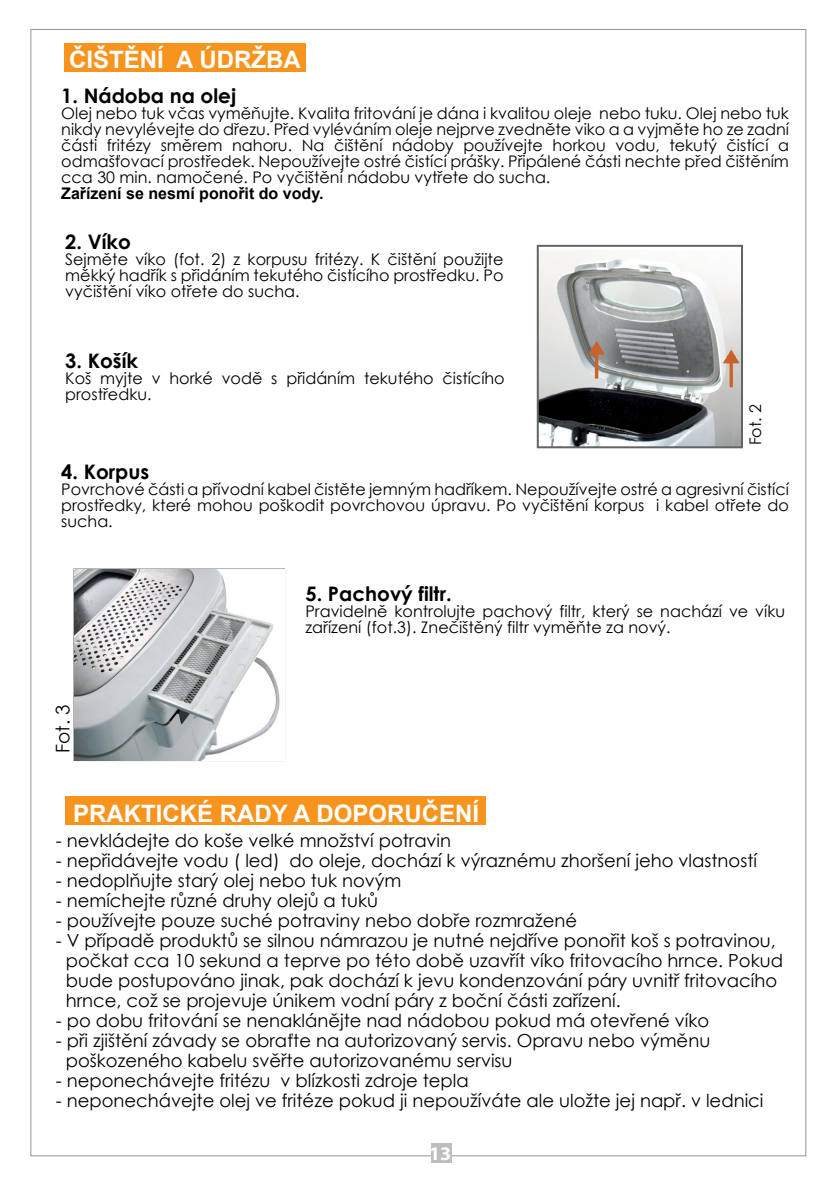
<style>
.page{position:relative;width:840px;height:1191px;background:#fff}
.page>*{position:absolute;margin:0;border:0;box-sizing:border-box;transform-origin:0 0}
.t1{font:700 24px "Arial";color:#fff}
.t2{font:700 20px "Century Gothic";color:#000}
.t3{font:700 19.2px "Myriad Pro";color:#fff;scale:1.04 1}
.t4{font:18.8px "Century Gothic";color:#000}
.t5{font:18px/20px "Century Gothic";color:#000}
.t6{font:16px/16px "Century Gothic";color:#000;text-align:justify}
.t7{font:700 16px "Arial";color:#000}
</style>
<div class="page">
<img style="left:539px;top:251px;width:200px;height:194px">
<div style="left:64px;top:43px;width:241px;height:28px;background:#f7941e"></div>
<div style="left:65px;top:796px;width:420px;height:29px;background:#f7941e"></div>
<div style="left:536px;top:245px;width:206px;height:203px;border:2px solid #636466"></div>
<img style="left:74px;top:569px;width:206px;height:191px">
<div style="left:430px;top:1143px;width:21px;height:19px;background:#bcbec0"></div>
<h1 class="t1" style="left:69px;top:44px;width:233px">ČIŠTĚNÍ A ÚDRŽBA</h1>
<p class="t2" style="left:61px;top:83px;width:176px">1. Nádoba na olej</p>
<p class="t6" style="left:61px;top:105px;width:728px">Olej nebo tuk včas vyměňujte. Kvalita fritování je dána i kvalitou oleje nebo tuku. Olej nebo tuk nikdy nevylévejte do dřezu. Před vyléváním oleje nejprve zvedněte viko a a vyjměte ho ze zadní části fritézy směrem nahoru. Na čištění nádoby používejte horkou vodu, tekutý čistící a odmašťovací prostředek. Nepoužívejte ostré čistící prášky. Připálené části nechte před čištěním cca 30 min. namočené. Po vyčištění nádobu vytřete do sucha.</p>
<p class="t7" style="left:61px;top:182px;width:263px">Zařízení se nesmí ponořit do vody.</p>
<p class="t2" style="left:65px;top:229px;width:67px">2. Víko</p>
<p class="t6" style="left:65px;top:251px;width:439px">Sejměte víko (fot. 2) z korpusu fritézy. K čištění použijte měkký hadřík s přidáním tekutého čistícího prostředku. Po vyčištění víko otřete do sucha.</p>
<p class="t2" style="left:65px;top:348px;width:74px">3. Košík</p>
<p class="t6" style="left:65px;top:370px;width:441px">Koš myjte v horké vodě s přidáním tekutého čistícího prostředku.</p>
<p class="t6" style="left:746px;top:445px;width:43px;rotate:-90deg">Fot. 2</p>
<p class="t2" style="left:61px;top:459px;width:89px">4. Korpus</p>
<p class="t6" style="left:61px;top:481px;width:728px">Povrchové části a přívodní kabel čistěte jemným hadříkem. Nepoužívejte ostré a agresivní čistící prostředky, které mohou poškodit povrchovou úpravu. Po vyčištění korpus i kabel otřete do sucha.</p>
<p class="t4" style="left:49px;top:753px;width:50px;rotate:-90deg">Fot. 3</p>
<p class="t2" style="left:305px;top:581px;width:147px">5. Pachový filtr.</p>
<p class="t6" style="left:305px;top:603px;width:481px">Pravidelně kontrolujte pachový filtr, který se nachází ve víku zařízení (fot.3). Znečištěný filtr vyměňte za nový.</p>
<h1 class="t1" style="left:73px;top:798px;width:407px">PRAKTICKÉ RADY A DOPORUČENÍ</h1>
<p class="t5" style="left:56px;top:830px;width:396px">- nevkládejte do koše velké množství potravin</p>
<p class="t5" style="left:56px;top:850px;width:702px">- nepřidávejte vodu ( led) do oleje, dochází k výraznému zhoršení jeho vlastností</p>
<p class="t5" style="left:56px;top:870px;width:347px">- nedoplňujte starý olej nebo tuk novým</p>
<p class="t5" style="left:56px;top:890px;width:323px">- nemíchejte různé druhy olejů a tuků</p>
<p class="t5" style="left:56px;top:910px;width:522px">- používejte pouze suché potraviny nebo dobře rozmražené</p>
<p class="t5" style="left:66px;top:930px;width:718px;text-indent:-10px">- V případě produktů se silnou námrazou je nutné nejdříve ponořit koš s potravinou, počkat cca 10 sekund a teprve po této době uzavřít víko fritovacího hrnce. Pokud bude postupováno jinak, pak dochází k jevu kondenzování páry uvnitř fritovacího hrnce, což se projevuje únikem vodní páry z boční části zařízení.</p>
<p class="t5" style="left:56px;top:1010px;width:654px">- po dobu fritování se nenaklánějte nad nádobou pokud má otevřené víko</p>
<p class="t5" style="left:66px;top:1030px;width:645px;text-indent:-10px">- při zjištění závady se obraťte na autorizovaný servis. Opravu nebo výměnu poškozeného kabelu svěřte autorizovanému servisu</p>
<p class="t5" style="left:56px;top:1070px;width:414px">- neponechávejte fritézu v blízkosti zdroje tepla</p>
<p class="t5" style="left:56px;top:1090px;width:708px">- neponechávejte olej ve fritéze pokud ji nepoužíváte ale uložte jej např. v lednici</p>
<p class="t3" style="left:429px;top:1140px;width:23px">13</p>
</div>
